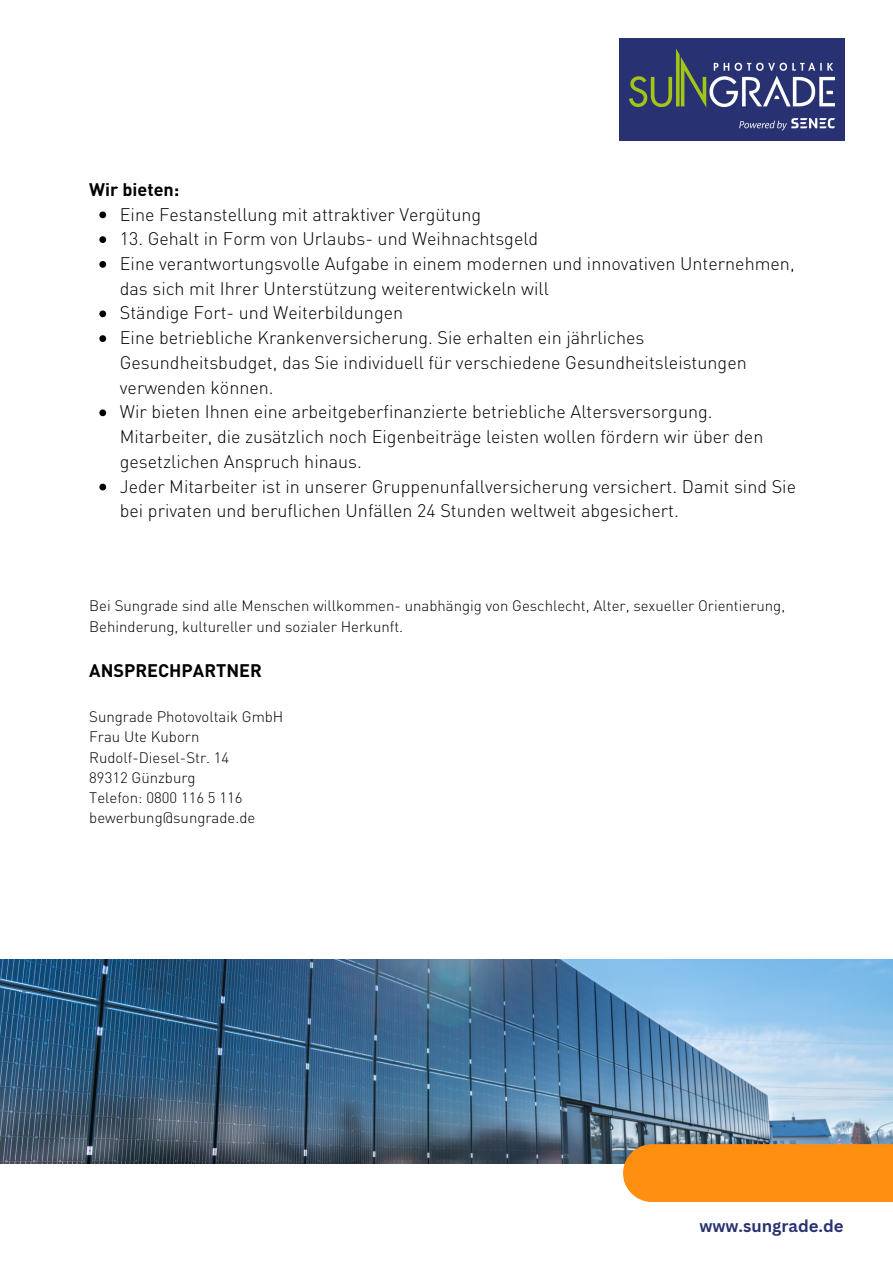
<style>
.page{position:relative;width:893px;height:1264px;background:#fff}
.page>*{position:absolute;margin:0;border:0;box-sizing:border-box;transform-origin:0 0}
.t1{font:300 18px/24.8px "DIN Pro";color:#000}
.t2{font:700 18px "DIN Pro";color:#000}
.t3{font:700 16.65px "Canva Sans";color:#293272}
.t4{font:300 15px/20.2px "DIN Pro";color:#000}
</style>
<div class="page">
<svg style="left:99px;top:211px;width:7px;height:7px"></svg>
<svg style="left:99px;top:236px;width:7px;height:7px"></svg>
<svg style="left:99px;top:261px;width:7px;height:7px"></svg>
<svg style="left:99px;top:310px;width:7px;height:7px"></svg>
<svg style="left:99px;top:335px;width:7px;height:7px"></svg>
<svg style="left:99px;top:409px;width:7px;height:7px"></svg>
<svg style="left:99px;top:483px;width:7px;height:7px"></svg>
<img style="left:619px;top:39px;width:225px;height:101px">
<img style="left:0;top:959px;width:892px;height:204px">
<div style="left:623px;top:1144px;width:269px;height:57px;background:#fe8f11"></div>
<p class="t2" style="left:89px;top:177px;width:92px">Wir bieten:</p>
<p class="t1" style="left:120px;top:201px;width:363px">Eine Festanstellung mit attraktiver Vergütung</p>
<p class="t1" style="left:120px;top:226px;width:420px">13. Gehalt in Form von Urlaubs- und Weihnachtsgeld</p>
<p class="t1" style="left:120px;top:250px;width:676px">Eine verantwortungsvolle Aufgabe in einem modernen und innovativen Unternehmen, das sich mit Ihrer Unterstützung weiterentwickeln will</p>
<p class="t1" style="left:120px;top:300px;width:285px">Ständige Fort- und Weiterbildungen</p>
<p class="t1" style="left:120px;top:324px;width:628px">Eine betriebliche Krankenversicherung. Sie erhalten ein jährliches<br>Gesundheitsbudget, das Sie individuell für verschiedene Gesundheitsleistungen verwenden können.</p>
<p class="t1" style="left:120px;top:399px;width:645px">Wir bieten Ihnen eine arbeitgeberfinanzierte betriebliche Altersversorgung.<br>Mitarbeiter, die zusätzlich noch Eigenbeiträge leisten wollen fördern wir über den gesetzlichen Anspruch hinaus.</p>
<p class="t1" style="left:120px;top:473px;width:677px">Jeder Mitarbeiter ist in unserer Gruppenunfallversicherung versichert. Damit sind Sie bei privaten und beruflichen Unfällen 24 Stunden weltweit abgesichert.</p>
<p class="t4" style="left:89px;top:595px;width:697px">Bei Sungrade sind alle Menschen willkommen- unabhängig von Geschlecht, Alter, sexueller Orientierung,<br>Behinderung, kultureller und sozialer Herkunft.</p>
<p class="t2" style="left:89px;top:658px;width:174px">ANSPRECHPARTNER</p>
<p class="t4" style="left:89px;top:706px;width:196px">Sungrade Photovoltaik GmbH</p>
<p class="t4" style="left:89px;top:726px;width:112px">Frau Ute Kuborn</p>
<p class="t4" style="left:89px;top:746px;width:141px">Rudolf-Diesel-Str. 14</p>
<p class="t4" style="left:89px;top:766px;width:108px">89312 Günzburg</p>
<p class="t4" style="left:89px;top:787px;width:155px">Telefon: 0800 116 5 116</p>
<p class="t4" style="left:89px;top:807px;width:167px">bewerbung@sungrade.de</p>
<p class="t3" style="left:699px;top:1214px;width:146px">www.sungrade.de</p>
</div>
